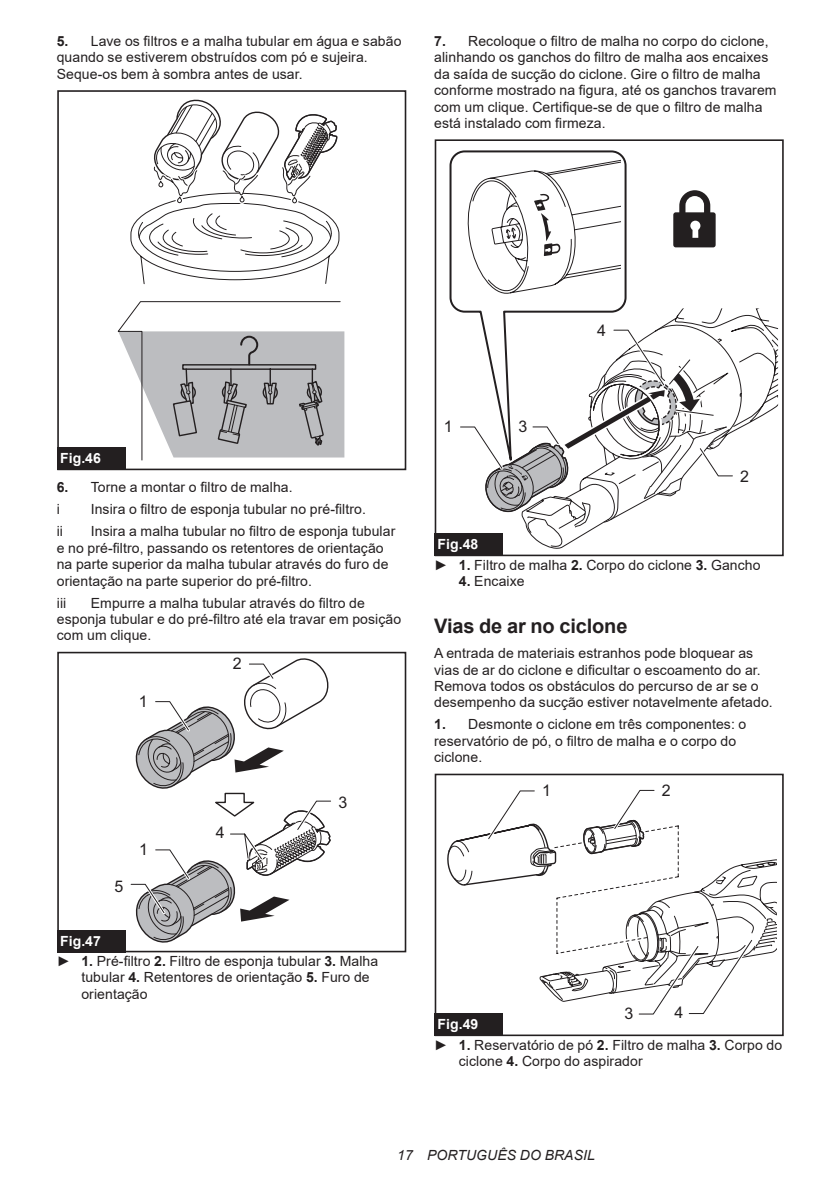
<style>
.page{position:relative;width:840px;height:1191px;background:#fff}
.page>*{position:absolute;margin:0;border:0;box-sizing:border-box;transform-origin:0 0}
.t1{font:700 20px "Arial";letter-spacing:-.01em;color:#231f20}
.t2{font:16px "Arial";color:#231f20}
.t3{font:14px/16.4px "Arial";letter-spacing:.005em;color:#231f20}
.t4{font:italic 14px "Arial";letter-spacing:.005em;color:#231f20}
.t5{font:700 14px "Arial";color:#fff}
.s1{font-weight:700}
.s2{font-weight:700;color:#fff}
</style>
<div class="page">
<svg style="left:117px;top:301px;width:227px;height:160px"></svg>
<svg style="left:130px;top:99px;width:210px;height:186px"></svg>
<div style="left:57px;top:442px;width:74px;height:28px;background:#fff"></div>
<div style="left:57px;top:90px;width:349px;height:380px;border:2px solid #231f20"></div>
<div style="left:57px;top:447px;width:68px;height:23px;background:#231f20"></div>
<div style="left:57px;top:652px;width:349px;height:300px;border:2px solid #231f20"></div>
<svg style="left:128px;top:654px;width:205px;height:289px"></svg>
<div style="left:57px;top:929px;width:68px;height:23px;background:#231f20"></div>
<svg style="left:524px;top:308px;width:253px;height:241px"></svg>
<svg style="left:673px;top:190px;width:42px;height:57px"></svg>
<svg style="left:449px;top:150px;width:178px;height:168px"></svg>
<svg style="left:463px;top:160px;width:157px;height:136px"></svg>
<div style="left:434px;top:139px;width:349px;height:417px;border:2px solid #231f20"></div>
<svg style="left:460px;top:318px;width:286px;height:204px"></svg>
<div style="left:434px;top:533px;width:68px;height:23px;background:#231f20"></div>
<div style="left:434px;top:773px;width:349px;height:263px;border:2px solid #231f20"></div>
<svg style="left:447px;top:789px;width:329px;height:246px"></svg>
<div style="left:434px;top:1013px;width:68px;height:23px;background:#231f20"></div>
<p class="t3" style="left:57px;top:33px;width:346px"><span class="s1">5.</span> Lave os filtros e a malha tubular em água e sabão quando se estiverem obstruídos com pó e sujeira.<br>Seque-os bem à sombra antes de usar.</p>
<p class="t3" style="left:434px;top:33px;width:344px"><span class="s1">7.</span> Recoloque o filtro de malha no corpo do ciclone, alinhando os ganchos do filtro de malha aos encaixes da saída de sucção do ciclone. Gire o filtro de malha conforme mostrado na figura, até os ganchos travarem com um clique. Certifique-se de que o filtro de malha está instalado com firmeza.</p>
<p class="t2" style="left:597px;top:319px;width:10px">4</p>
<p class="t5" style="left:60px;top:449px;width:42px">Fig.46</p>
<p class="t3" style="left:57px;top:476px;width:237px;line-height:22px"><span class="s1">6.</span> Torne a montar o filtro de malha. i</p>
<p class="t3" style="left:91px;top:501px;width:276px">Insira o filtro de esponja tubular no pré-filtro.</p>
<p class="t3" style="left:57px;top:523px;width:340px;text-indent:34px">Insira a malha tubular no filtro de esponja tubular e no pré-filtro, passando os retentores de orientação na parte superior da malha tubular através do furo de orientação na parte superior do pré-filtro.</p>
<p class="t3" style="left:57px;top:594px;width:11px">iii</p>
<p class="t3" style="left:57px;top:523px;width:8px">ii</p>
<p class="t3" style="left:57px;top:594px;width:345px;text-indent:34px">Empurre a malha tubular através do filtro de esponja tubular e do pré-filtro até ela travar em posição com um clique.</p>
<p class="t2" style="left:139px;top:690px;width:10px">1</p>
<p class="t2" style="left:114px;top:875px;width:10px">5</p>
<p class="t2" style="left:139px;top:838px;width:10px">1</p>
<p class="t2" style="left:233px;top:653px;width:10px">2</p>
<p class="t2" style="left:216px;top:821px;width:10px">4</p>
<p class="t2" style="left:338px;top:792px;width:10px">3</p>
<p class="t3" style="left:57px;top:930px;width:323px;line-height:20.2px"><span class="s2">Fig.47<br></span>► <span class="s1">1.</span> Pré-filtro <span class="s1">2.</span> Filtro de esponja tubular <span class="s1">3.</span> Malha</p>
<p class="t3" style="left:81px;top:969px;width:289px">tubular <span class="s1">4.</span> Retentores de orientação <span class="s1">5.</span> Furo de orientação</p>
<p class="t2" style="left:443px;top:416px;width:10px">1</p>
<p class="t2" style="left:518px;top:415px;width:10px">3</p>
<p class="t2" style="left:739px;top:465px;width:10px">2</p>
<p class="t3" style="left:434px;top:534px;width:328px;line-height:20.2px"><span class="s2">Fig.48<br></span>► <span class="s1">1.</span> Filtro de malha <span class="s1">2.</span> Corpo do ciclone <span class="s1">3.</span> Gancho</p>
<p class="t3" style="left:458px;top:573px;width:67px"><span class="s1">4.</span> Encaixe</p>
<h1 class="t1" style="left:434px;top:612px;width:195px">Vias de ar no ciclone</h1>
<p class="t3" style="left:434px;top:645px;width:340px">A entrada de materiais estranhos pode bloquear as vias de ar do ciclone e dificultar o escoamento do ar.<br>Remova todos os obstáculos do percurso de ar se o desempenho da sucção estiver notavelmente afetado.</p>
<p class="t3" style="left:434px;top:716px;width:313px"><span class="s1">1.</span> Desmonte o ciclone em três componentes: o reservatório de pó, o filtro de malha e o corpo do ciclone.</p>
<p class="t2" style="left:542px;top:779px;width:10px">1</p>
<p class="t2" style="left:661px;top:779px;width:10px">2</p>
<p class="t2" style="left:624px;top:1002px;width:10px">3</p>
<p class="t2" style="left:674px;top:1001px;width:10px">4</p>
<p class="t3" style="left:434px;top:1014px;width:349px;line-height:20.2px"><span class="s2">Fig.49<br></span>► <span class="s1">1.</span> Reservatório de pó <span class="s1">2.</span> Filtro de malha <span class="s1">3.</span> Corpo do</p>
<p class="t3" style="left:458px;top:1052px;width:185px">ciclone <span class="s1">4.</span> Corpo do aspirador</p>
<p class="t4" style="left:397px;top:1146px;width:199px">17 PORTUGUÊS DO BRASIL</p>
</div>
